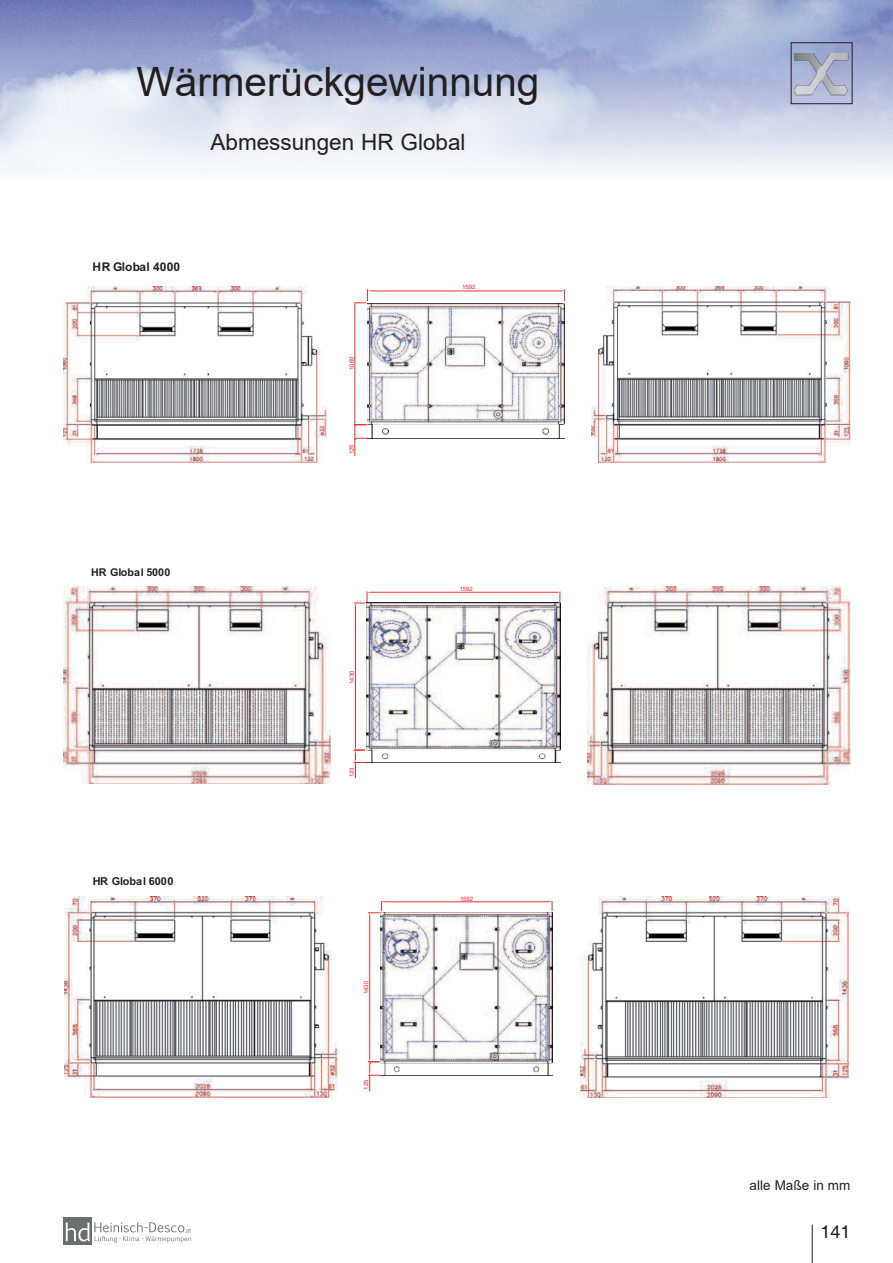
<style>
.page{position:relative;width:893px;height:1263px;background:#fff}
.page>*{position:absolute;margin:0;border:0;box-sizing:border-box;transform-origin:0 0}
.t1{font:40.5px "Arial";color:#231f20}
.t2{font:22.5px "Arial";color:#231f20}
.t3{font:18px "Helvetica";color:#231f20}
.t4{font:13.5px "Arial";color:#231f20}
.t5{font:700 12px "Arial";letter-spacing:.01em;color:#231f20}
.t6{font:700 10.95px "Arial";letter-spacing:.005em;color:#231f20}
.t7{font:700 10.8px "Arial";letter-spacing:.005em;color:#231f20}
.t8{font:6px "Arial";color:#ec1c29}
.t9{font:5.85px "Arial";color:#ec1c29}
</style>
<div class="page">
<hr style="left:371px;top:291px;width:191px;height:1px;background:#ed312e">
<svg style="left:562px;top:289px;width:3px;height:12px"></svg>
<hr style="left:355px;top:305px;width:1px;height:116px;background:#ed312e">
<svg style="left:354px;top:289px;width:17px;height:16px"></svg>
<svg style="left:354px;top:421px;width:13px;height:35px"></svg>
<img style="left:367px;top:303px;width:197px;height:135px">
<img style="left:63px;top:287px;width:263px;height:175px">
<img style="left:591px;top:286px;width:259px;height:176px">
<hr style="left:370px;top:592px;width:187px;height:1px;background:#ed302f">
<svg style="left:557px;top:591px;width:4px;height:11px"></svg>
<hr style="left:355px;top:605px;width:1px;height:143px;background:#ed302f">
<svg style="left:354px;top:591px;width:16px;height:14px"></svg>
<svg style="left:354px;top:748px;width:12px;height:30px"></svg>
<img style="left:367px;top:603px;width:193px;height:159px">
<img style="left:64px;top:587px;width:267px;height:197px">
<img style="left:587px;top:587px;width:263px;height:197px">
<hr style="left:384px;top:901px;width:166px;height:1px;background:#ed302f">
<svg style="left:550px;top:901px;width:3px;height:10px"></svg>
<hr style="left:369px;top:915px;width:1px;height:144px;background:#ed302f">
<svg style="left:368px;top:901px;width:16px;height:14px"></svg>
<svg style="left:368px;top:1059px;width:13px;height:32px"></svg>
<img style="left:64px;top:896px;width:273px;height:202px">
<img style="left:581px;top:896px;width:269px;height:202px">
<img style="left:381px;top:912px;width:171px;height:164px">
<hr style="left:812px;top:1225px;width:1px;height:38px;background:#231f20">
<div style="left:64px;top:1217px;width:28px;height:28px;background:#6b6f70"></div>
<svg style="left:66px;top:1222px;width:125px;height:20px"></svg>
<svg style="left:0;top:0;width:893px;height:170px;background:#bcc4df"></svg>
<img style="left:795px;top:53px;width:53px;height:43px">
<h1 class="t1" style="left:137px;top:53px;width:404px">Wärmerückgewinnung</h1>
<h2 class="t2" style="left:210px;top:127px;width:257px">Abmessungen HR Global</h2>
<h3 class="t5" style="left:93px;top:258px;width:89px">HR Global 4000</h3>
<h3 class="t7" style="left:91px;top:565px;width:81px">HR Global 5000</h3>
<h3 class="t6" style="left:93px;top:874px;width:82px">HR Global 6000</h3>
<p class="t8" style="left:348px;top:370px;width:15px;rotate:-90deg">1060</p>
<p class="t8" style="left:348px;top:454px;width:12px;rotate:-90deg">125</p>
<p class="t9" style="left:348px;top:684px;width:15px;rotate:-90deg">1430</p>
<p class="t9" style="left:348px;top:777px;width:11px;rotate:-90deg">123</p>
<p class="t8" style="left:362px;top:994px;width:15px;rotate:-90deg">1430</p>
<p class="t8" style="left:362px;top:1089px;width:11px;rotate:-90deg">125</p>
<p class="t8" style="left:462px;top:283px;width:15px">1592</p>
<p class="t9" style="left:460px;top:585px;width:15px">1592</p>
<p class="t8" style="left:460px;top:895px;width:15px">1592</p>
<h3 class="t4" style="left:749px;top:1176px;width:102px">alle Maße in mm</h3>
<h3 class="t3" style="left:820px;top:1221px;width:32px">141</h3>
</div>
